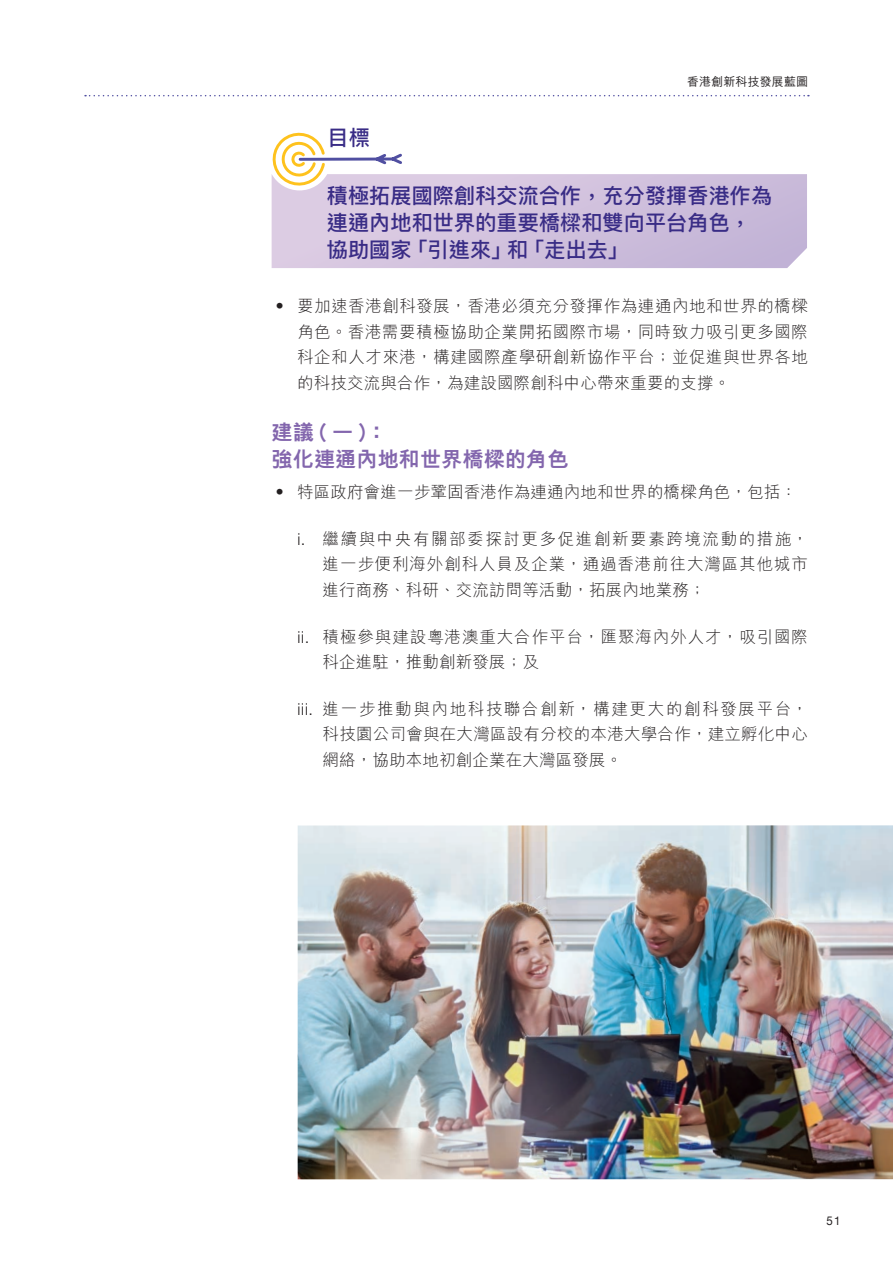
<style>
.page{position:relative;width:893px;height:1263px;background:#fff}
.page>*{position:absolute;margin:0;border:0;box-sizing:border-box;transform-origin:0 0}
.t1{font:500 21px/27px "Ping Fang HK";letter-spacing:.01em;color:#392c86}
.t2{font:800 21px/27px "M Hei HK";letter-spacing:.01em;color:#8366ad}
.t3{font:300 16.5px/25.5px "M Hei HK";letter-spacing:.015em;color:#231f20;text-align:justify}
.t4{font:300 16.5px/25.5px "M Hei HK";letter-spacing:.055em;color:#231f20}
.t5{font:500 12px "M Hei HK";letter-spacing:.01em;color:#231f20}
.t6{font:12px "Helvetica Neue";color:#231f20;scale:.96 1}
</style>
<div class="page">
<svg style="left:85px;top:95px;width:724px;height:1px"></svg>
<svg style="left:272px;top:174px;width:535px;height:94px;background:#d1c1dd"></svg>
<svg style="left:271px;top:132px;width:133px;height:59px"></svg>
<img style="left:298px;top:825px;width:595px;height:354px">
<p class="t1" style="left:328px;top:124px;width:44px">目標</p>
<p class="t5" style="left:687px;top:73px;width:123px">香港創新科技發展藍圖</p>
<p class="t1" style="left:327px;top:182px;width:447px">積極拓展國際創科交流合作，充分發揮香港作為連通內地和世界的重要橋樑和雙向平台角色，協助國家「引進來」和「走出去」</p>
<p class="t3" style="left:297px;top:293px;width:512px;text-indent:-26px">• 要加速香港創科發展，香港必須充分發揮作為連通內地和世界的橋樑角色。香港需要積極協助企業開拓國際市場，同時致力吸引更多國際科企和人才來港，構建國際產學研創新協作平台；並促進與世界各地的科技交流與合作，為建設國際創科中心帶來重要的支撐。</p>
<p class="t2" style="left:272px;top:418px;width:298px">建議(一)：<br>強化連通內地和世界橋樑的角色</p>
<p class="t3" style="left:272px;top:479px;width:527px">• 特區政府會進一步鞏固香港作為連通內地和世界的橋樑角色，包括：</p>
<p class="t3" style="left:323px;top:526px;width:487px;text-indent:-26px">i. 繼續與中央有關部委探討更多促進創新要素跨境流動的措施，進一步便利海外創科人員及企業，通過香港前往大灣區其他城市進行商務、科研、交流訪問等活動，拓展內地業務；</p>
<p class="t4" style="left:323px;top:624px;width:487px;text-indent:-26px">ii. 積極參與建設粵港澳重大合作平台，匯聚海內外人才，吸引國際科企進駐，推動創新發展；及</p>
<p class="t3" style="left:323px;top:696px;width:487px;text-indent:-26px">iii. 進一步推動與內地科技聯合創新，構建更大的創科發展平台，科技園公司會與在大灣區設有分校的本港大學合作，建立孵化中心網絡，協助本地初創企業在大灣區發展。</p>
<p class="t6" style="left:826px;top:1212px;width:16px">51</p>
</div>
